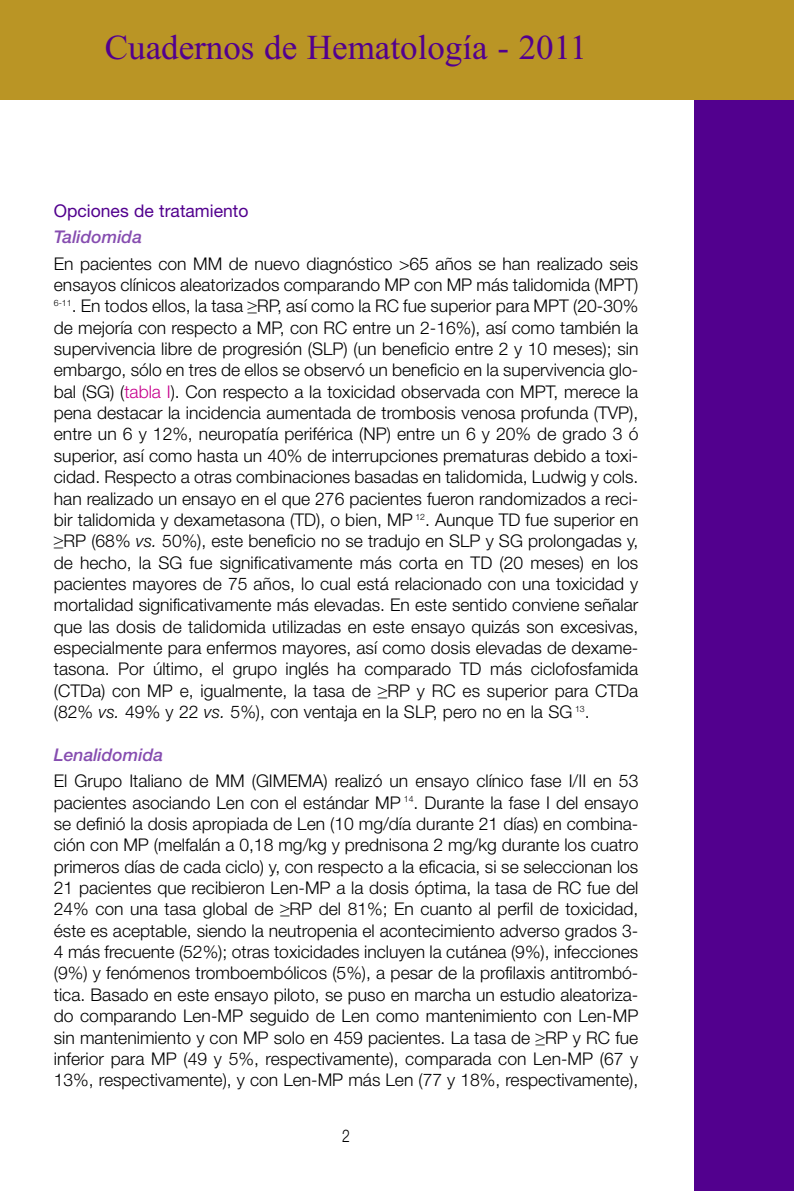
<style>
.page{position:relative;width:794px;height:1191px;background:#fff}
.page>*{position:absolute;margin:0;border:0;box-sizing:border-box;transform-origin:0 0}
.t1{font:35px "Times New Roman";color:#52008e}
.t2{font:17.5px/21.3px "Helvetica Neue Light TT";color:#000;text-align:justify}
.t3{font:italic 500 17.5px "Helvetica Neue";color:#864db0}
.t4{font:17.5px "Helvetica Neue";color:#52008e}
.t5{font:17.5px "Helvetica Neue Light TT";color:#000;scale:.8 1}
.s1{color:#c7008d}
.s2{font-family:"Helvetica Neue Light Italic TT"}
</style>
<div class="page">
<div style="left:694px;top:0;width:100px;height:1191px;background:#52008e"></div>
<div style="left:0;top:0;width:794px;height:99px;background:#ba9525"></div>
<h1 class="t1" style="left:105px;top:26px;width:484px">Cuadernos de Hematología - 2011</h1>
<p class="t4" style="left:54px;top:200px;width:196px">Opciones de tratamiento</p>
<p class="t3" style="left:54px;top:231px;width:90px">Talidomida</p>
<p class="t2" style="left:54px;top:252px;width:586px">En pacientes con MM de nuevo diagnóstico &gt;65 años se han realizado seis ensayos clínicos aleatorizados comparando MP con MP más talidomida (MPT)<br><sup>6-11</sup>. En todos ellos, la tasa ≥RP, así como la RC fue superior para MPT (20-30% de mejoría con respecto a MP, con RC entre un 2-16%), así como también la supervivencia libre de progresión (SLP) (un beneficio entre 2 y 10 meses); sin embargo, sólo en tres de ellos se observó un beneficio en la supervivencia glo&shy;bal (SG) (<span class="s1">tabla I</span>). Con respecto a la toxicidad observada con MPT, merece la pena destacar la incidencia aumentada de trombosis venosa profunda (TVP), entre un 6 y 12%, neuropatía periférica (NP) entre un 6 y 20% de grado 3 ó superior, así como hasta un 40% de interrupciones prematuras debido a toxi&shy;cidad. Respecto a otras combinaciones basadas en talidomida, Ludwig y cols. han realizado un ensayo en el que 276 pacientes fueron randomizados a reci&shy;bir talidomida y dexametasona (TD), o bien, MP <sup>12</sup>. Aunque TD fue superior en ≥RP (68% <span class="s2">vs.</span> 50%), este beneficio no se tradujo en SLP y SG prolongadas y, de hecho, la SG fue significativamente más corta en TD (20 meses) en los pacientes mayores de 75 años, lo cual está relacionado con una toxicidad y mortalidad significativamente más elevadas. En este sentido conviene señalar que las dosis de talidomida utilizadas en este ensayo quizás son excesivas, especialmente para enfermos mayores, así como dosis elevadas de dexame&shy;tasona. Por último, el grupo inglés ha comparado TD más ciclofosfamida (CTDa) con MP e, igualmente, la tasa de ≥RP y RC es superior para CTDa (82% <span class="s2">vs.</span> 49% y 22 <span class="s2">vs.</span> 5%), con ventaja en la SLP, pero no en la SG <sup>13</sup>.</p>
<p class="t3" style="left:54px;top:748px;width:111px">Lenalidomida</p>
<p class="t2" style="left:54px;top:770px;width:586px">El Grupo Italiano de MM (GIMEMA) realizó un ensayo clínico fase I/II en 53 pacientes asociando Len con el estándar MP <sup>14</sup>. Durante la fase I del ensayo se definió la dosis apropiada de Len (10 mg/día durante 21 días) en combina&shy;ción con MP (melfalán a 0,18 mg/kg y prednisona 2 mg/kg durante los cuatro primeros días de cada ciclo) y, con respecto a la eficacia, si se seleccionan los 21 pacientes que recibieron Len-MP a la dosis óptima, la tasa de RC fue del 24% con una tasa global de ≥RP del 81%; En cuanto al perfil de toxicidad, éste es aceptable, siendo la neutropenia el acontecimiento adverso grados 3- 4 más frecuente (52%); otras toxicidades incluyen la cutánea (9%), infecciones (9%) y fenómenos tromboembólicos (5%), a pesar de la profilaxis antitrombó&shy;tica. Basado en este ensayo piloto, se puso en marcha un estudio aleatoriza&shy;do comparando Len-MP seguido de Len como mantenimiento con Len-MP sin mantenimiento y con MP solo en 459 pacientes. La tasa de ≥RP y RC fue inferior para MP (49 y 5%, respectivamente), comparada con Len-MP (67 y 13%, respectivamente), y con Len-MP más Len (77 y 18%, respectivamente),</p>
<p class="t5" style="left:342px;top:1124px;width:11px">2</p>
</div>
